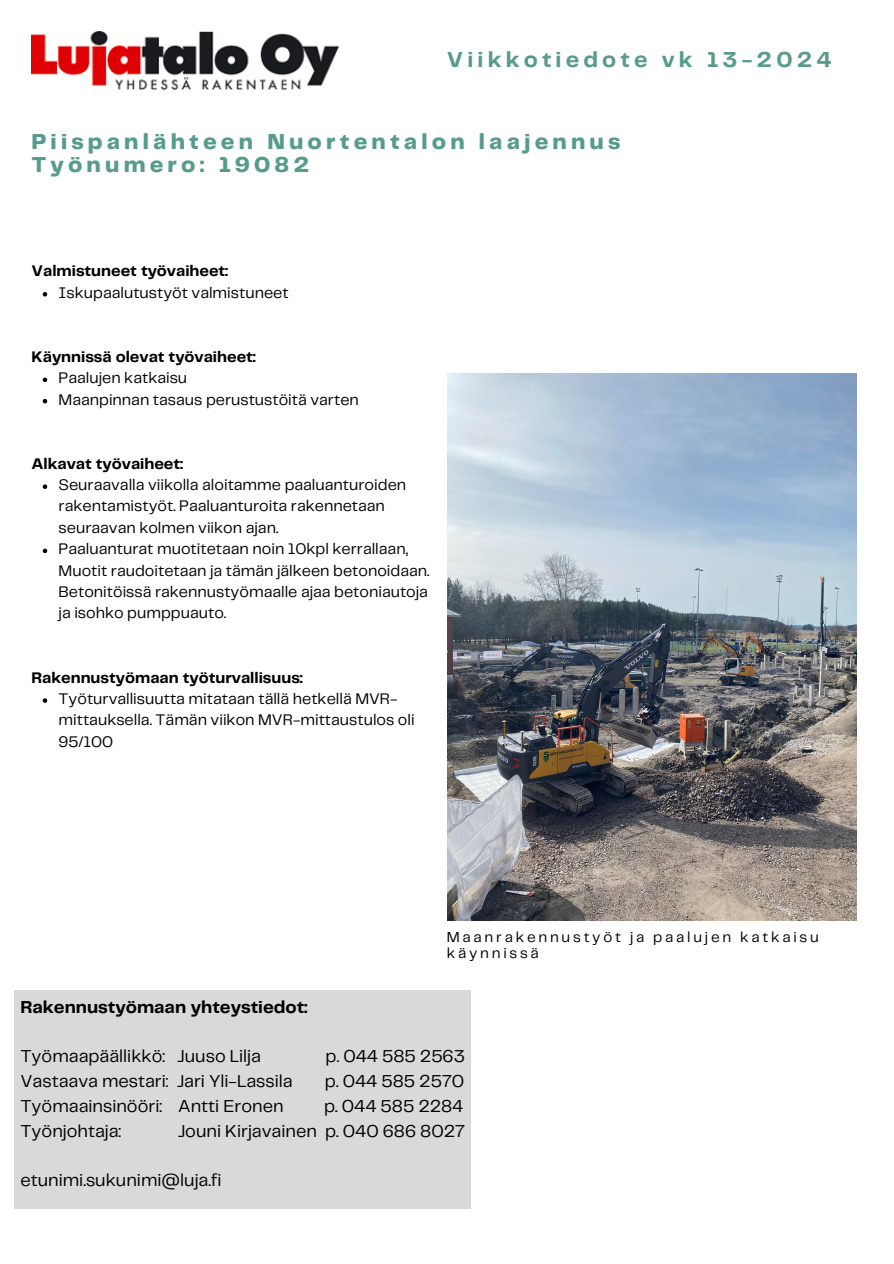
<style>
.page{position:relative;width:894px;height:1264px;background:#fff}
.page>*{position:absolute;margin:0;border:0;box-sizing:border-box;transform-origin:0 0}
.t1{font:800 22.5px/23.7px "Telegraf";letter-spacing:.185em;color:#579b8e}
.t2{font:700 22.5px "Telegraf";letter-spacing:.185em;color:#579b8e}
.t3{font:18px "Telegraf";color:#000}
.t4{font:700 18px "Telegraf";color:#000}
.t5{font:15.9px/21.3px "Telegraf";color:#000}
.t6{font:700 15.9px "Telegraf";color:#000}
.t7{font:15px/15.8px "Telegraf";letter-spacing:.185em;color:#000}
</style>
<div class="page">
<img style="left:31px;top:31px;width:308px;height:59px">
<div style="left:14px;top:989px;width:456px;height:219px;background:#d9d9d9"></div>
<img style="left:447px;top:373px;width:409px;height:547px">
<svg style="left:43px;top:292px;width:4px;height:4px"></svg>
<svg style="left:43px;top:377px;width:4px;height:5px"></svg>
<svg style="left:43px;top:399px;width:4px;height:4px"></svg>
<svg style="left:43px;top:484px;width:4px;height:5px"></svg>
<svg style="left:43px;top:548px;width:4px;height:5px"></svg>
<svg style="left:43px;top:698px;width:4px;height:4px"></svg>
<h3 class="t2" style="left:446px;top:49px;width:386px">Viikkotiedote vk 13-2024</h3>
<h1 class="t1" style="left:31px;top:131px;width:590px">Piispanlähteen Nuortentalon laajennus<br>Työnumero: 19082</h1>
<h4 class="t6" style="left:31px;top:264px;width:198px">Valmistuneet työvaiheet:</h4>
<p class="t5" style="left:59px;top:282px;width:231px">Iskupaalutustyöt valmistuneet</p>
<h4 class="t6" style="left:31px;top:350px;width:226px">Käynnissä olevat työvaiheet:</h4>
<p class="t5" style="left:59px;top:368px;width:130px">Paalujen katkaisu</p>
<p class="t5" style="left:59px;top:389px;width:302px">Maanpinnan tasaus perustustöitä varten</p>
<h4 class="t6" style="left:31px;top:456px;width:153px">Alkavat työvaiheet:</h4>
<p class="t5" style="left:59px;top:475px;width:349px">Seuraavalla viikolla aloitamme paaluanturoiden rakentamistyöt. Paaluanturoita rakennetaan seuraavan kolmen viikon ajan.</p>
<p class="t5" style="left:59px;top:539px;width:372px">Paaluanturat muotitetaan noin 10kpl kerrallaan, Muotit raudoitetaan ja tämän jälkeen betonoidaan.<br>Betonitöissä rakennustyömaalle ajaa betoniautoja ja isohko pumppuauto.</p>
<h4 class="t6" style="left:31px;top:670px;width:273px">Rakennustyömaan työturvallisuus:</h4>
<p class="t5" style="left:59px;top:689px;width:357px">Työturvallisuutta mitataan tällä hetkellä MVR&shy;mittauksella. Tämän viikon MVR-mittaustulos oli<br>95/100</p>
<h3 class="t7" style="left:446px;top:929px;width:373px">Maanrakennustyöt ja paalujen katkaisu käynnissä</h3>
<p class="t4" style="left:20px;top:999px;width:288px">Rakennustyömaan yhteystiedot:</p>
<p class="t3" style="left:20px;top:1048px;width:242px">Työmaapäällikkö: Juuso Lilja</p>
<p class="t3" style="left:325px;top:1048px;width:141px">p. 044 585 2563</p>
<p class="t3" style="left:20px;top:1073px;width:274px">Vastaava mestari: Jari Yli-Lassila</p>
<p class="t3" style="left:325px;top:1073px;width:141px">p. 044 585 2570</p>
<p class="t3" style="left:20px;top:1098px;width:265px">Työmaainsinööri: Antti Eronen</p>
<p class="t3" style="left:324px;top:1098px;width:141px">p. 044 585 2284</p>
<p class="t3" style="left:20px;top:1122px;width:102px">Työnjohtaja:</p>
<p class="t3" style="left:178px;top:1122px;width:289px">Jouni Kirjavainen p. 040 686 8027</p>
<h2 class="t3" style="left:20px;top:1172px;width:203px">etunimi.sukunimi@luja.fi</h2>
</div>
